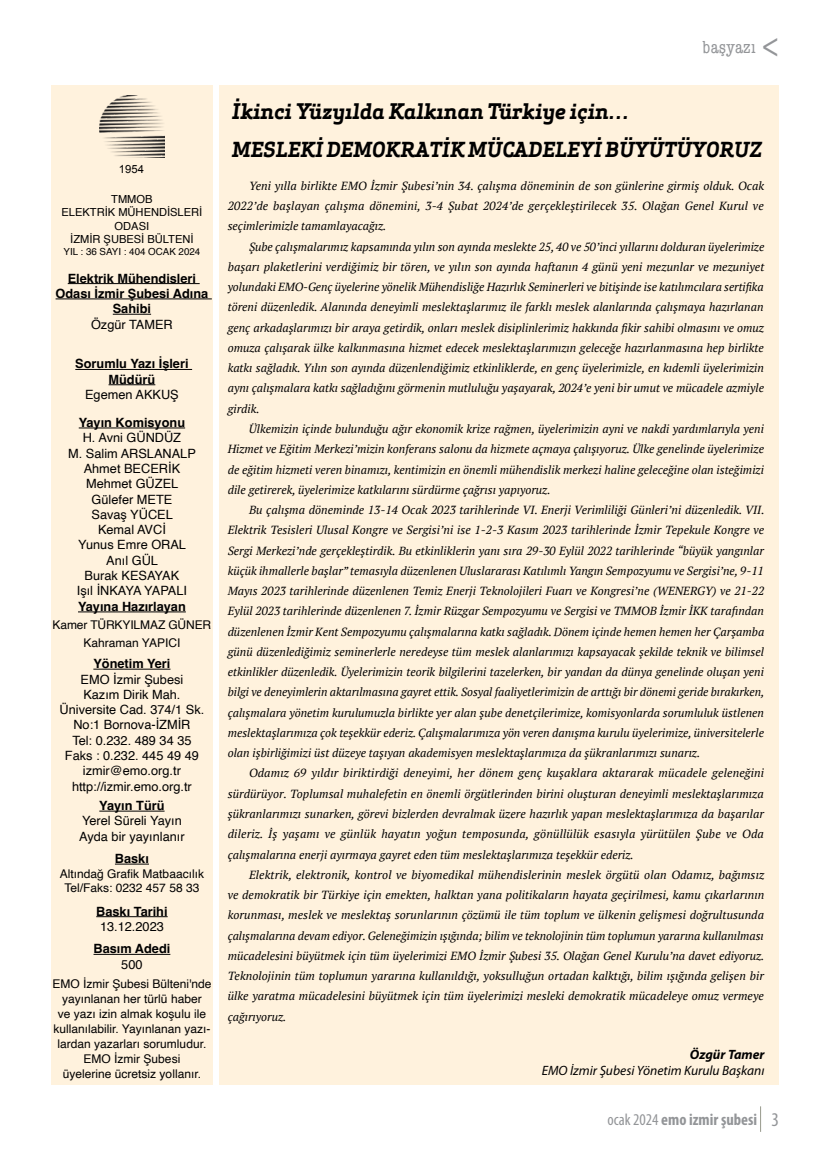
<style>
.page{position:relative;width:830px;height:1170px;background:#fff}
.page>*{position:absolute;margin:0;border:0;box-sizing:border-box;transform-origin:0 0}
.t1{font:italic 700 21px "Apex Serif";letter-spacing:-.01em;color:#000}
.t2{font:italic 700 20.25px "Apex Serif";letter-spacing:-.005em;color:#000}
.t3{font:condensed 18px "American Typewriter";letter-spacing:.01em;color:#939598}
.t4{font:700 condensed 16.5px "Myriad Pro";color:#939598}
.t5{font:italic 13.5px "Myriad Pro";color:#000}
.t6{font:italic 700 13.5px "Myriad Pro";color:#000}
.t7{font:12.75px/15.3px "Helvetica";color:#000;text-align:center}
.t8{font:700 12.75px/15.3px "Helvetica";color:#000;text-align:center}
.t9{font:12px/15px "Helvetica";color:#000;text-align:center}
.t10{font:italic 11.7px/20.2px "PT Serif";color:#000;text-align:justify}
.t11{font:11.25px "Arial";color:#000}
.t12{font:11.1px/13.4px "Helvetica";color:#000;text-align:center}
.t13{font:9.75px "Helvetica";color:#000}
.s1{font-weight:400}
.s2{font-weight:400;font-size:19.5px}
</style>
<div class="page">
<div style="left:219px;top:85px;width:559px;height:999px;background:#fff2dd"></div>
<div style="left:51px;top:85px;width:162px;height:999px;background:#fff2dd"></div>
<img style="left:99px;top:95px;width:66px;height:62px">
<hr style="left:68px;top:283px;width:131px;height:1px;background:#000">
<hr style="left:56px;top:298px;width:156px;height:1px;background:#000">
<hr style="left:113px;top:314px;width:38px;height:1px;background:#000">
<hr style="left:75px;top:369px;width:117px;height:1px;background:#000">
<hr style="left:108px;top:384px;width:47px;height:1px;background:#000">
<hr style="left:79px;top:427px;width:106px;height:1px;background:#000">
<hr style="left:78px;top:611px;width:108px;height:1px;background:#000">
<hr style="left:93px;top:668px;width:77px;height:1px;background:#000">
<hr style="left:99px;top:810px;width:65px;height:1px;background:#000">
<hr style="left:115px;top:863px;width:34px;height:1px;background:#000">
<hr style="left:96px;top:916px;width:71px;height:1px;background:#000">
<hr style="left:93px;top:953px;width:77px;height:1px;background:#000">
<h3 class="t3" style="left:702px;top:33px;width:54px">başyazı</h3>
<p class="t11" style="left:119px;top:161px;width:27px">1954</p>
<p class="t12" style="left:61px;top:193px;width:142px">TMMOB<br>ELEKTRİK MÜHENDİSLERİ<br>ODASI<br>İZMİR ŞUBESİ BÜLTENİ</p>
<p class="t13" style="left:64px;top:244px;width:138px">YIL : 36 SAYI : 404 OCAK 2024</p>
<p class="t8" style="left:56px;top:272px;width:154px">Elektrik Mühendisleri<br>Odası İzmir Şubesi Adına<br>Sahibi</p>
<p class="t7" style="left:91px;top:317px;width:83px">Özgür TAMER</p>
<p class="t8" style="left:75px;top:358px;width:115px">Sorumlu Yazı İşleri<br>Müdürü</p>
<p class="t7" style="left:85px;top:387px;width:95px">Egemen AKKUŞ</p>
<p class="t8" style="left:79px;top:416px;width:108px">Yayın Komisyonu</p>
<p class="t7" style="left:68px;top:430px;width:129px">H. Avni GÜNDÜZ<br>M. Salim ARSLANALP<br>Ahmet BECERİK<br>Mehmet GÜZEL<br>Gülefer METE<br>Savaş YÜCEL<br>Kemal AVCİ<br>Yunus Emre ORAL<br>Anıl GÜL<br>Burak KESAYAK<br>Işıl İNKAYA YAPALI</p>
<p class="t8" style="left:78px;top:600px;width:109px">Yayına Hazırlayan</p>
<p class="t9" style="left:52px;top:616px;width:160px;line-height:18px">Kamer TÜRKYILMAZ GÜNER<br>Kahraman YAPICI</p>
<p class="t8" style="left:93px;top:657px;width:79px">Yönetim Yeri</p>
<p class="t7" style="left:60px;top:671px;width:146px">EMO İzmir Şubesi<br>Kazım Dirik Mah.<br>Üniversite Cad. 374/1 Sk.<br>No:1 Bornova-İZMİR<br>Tel: 0.232. 489 34 35<br>Faks : 0.232. 445 49 49 izmir@emo.org.tr http://izmir.emo.org.tr</p>
<p class="t8" style="left:99px;top:799px;width:67px">Yayın Türü</p>
<p class="t7" style="left:79px;top:813px;width:107px;text-align:left">Yerel Süreli Yayın<br>Ayda bir yayınlanır</p>
<p class="t8" style="left:115px;top:852px;width:36px">Baskı</p>
<p class="t9" style="left:60px;top:866px;width:146px;line-height:14.4px">Altındağ Grafik Matbaacılık<br>Tel/Faks: 0232 457 58 33</p>
<p class="t8" style="left:96px;top:904px;width:73px">Baskı Tarihi</p>
<p class="t7" style="left:100px;top:919px;width:65px">13.12.2023</p>
<p class="t8" style="left:93px;top:942px;width:78px">Basım Adedi</p>
<p class="t7" style="left:121px;top:956px;width:23px">500</p>
<p class="t9" style="left:52px;top:976px;width:161px">EMO İzmir Şubesi Bülteni'nde yayınlanan her türlü haber<br>ve yazı izin almak koşulu ile kullanılabilir. Yayınlanan yazı&shy;lardan yazarları sorumludur.<br>EMO İzmir Şubesi<br>üyelerine ücretsiz yollanır.</p>
<h1 class="t1" style="left:232px;top:98px;width:399px">İkinci Yüzyılda Kalkınan Türkiye için…</h1>
<h2 class="t2" style="left:232px;top:136px;width:531px">MESLEKİ DEMOKRATİK MÜCADELEYİ BÜYÜTÜYORUZ</h2>
<p class="t10" style="left:227px;top:175px;width:537px;text-indent:21px">Yeni yılla birlikte EMO İzmir Şubesi’nin 34. çalışma döneminin de son günlerine girmiş olduk. Ocak 2022’de başlayan çalışma dönemini, 3-4 Şubat 2024’de gerçekleştirilecek 35. Olağan Genel Kurul ve seçimlerimizle tamamlayacağız.</p>
<p class="t10" style="left:227px;top:236px;width:538px;text-indent:21px">Şube çalışmalarımız kapsamında yılın son ayında meslekte 25, 40 ve 50’inci yıllarını dolduran üyelerimize başarı plaketlerini verdiğimiz bir tören, ve yılın son ayında haftanın 4 günü yeni mezunlar ve mezuniyet yolundaki EMO-Genç üyelerine yönelik Mühendisliğe Hazırlık Seminerleri ve bitişinde ise katılımcılara sertifika töreni düzenledik. Alanında deneyimli meslektaşlarımız ile farklı meslek alanlarında çalışmaya hazırlanan genç arkadaşlarımızı bir araya getirdik, onları meslek disiplinlerimiz hakkında fikir sahibi olmasını ve omuz omuza çalışarak ülke kalkınmasına hizmet edecek meslektaşlarımızın geleceğe hazırlanmasına hep birlikte katkı sağladık. Yılın son ayında düzenlendiğimiz etkinliklerde, en genç üyelerimizle, en kıdemli üyelerimizin aynı çalışmalara katkı sağladığını görmenin mutluluğu yaşayarak, 2024’e yeni bir umut ve mücadele azmiyle girdik.</p>
<p class="t10" style="left:227px;top:418px;width:537px;text-indent:21px">Ülkemizin içinde bulunduğu ağır ekonomik krize rağmen, üyelerimizin ayni ve nakdi yardımlarıyla yeni Hizmet ve Eğitim Merkezi’mizin konferans salonu da hizmete açmaya çalışıyoruz. Ülke genelinde üyelerimize de eğitim hizmeti veren binamızı, kentimizin en önemli mühendislik merkezi haline geleceğine olan isteğimizi dile getirerek, üyelerimize katkılarını sürdürme çağrısı yapıyoruz.</p>
<p class="t10" style="left:227px;top:499px;width:538px;text-indent:21px">Bu çalışma döneminde 13-14 Ocak 2023 tarihlerinde VI. Enerji Verimliliği Günleri’ni düzenledik. VII.<br>Elektrik Tesisleri Ulusal Kongre ve Sergisi’ni ise 1-2-3 Kasım 2023 tarihlerinde İzmir Tepekule Kongre ve Sergi Merkezi’nde gerçekleştirdik. Bu etkinliklerin yanı sıra 29-30 Eylül 2022 tarihlerinde “büyük yangınlar küçük ihmallerle başlar” temasıyla düzenlenen Uluslararası Katılımlı Yangın Sempozyumu ve Sergisi’ne, 9-11<br>Mayıs 2023 tarihlerinde düzenlenen Temiz Enerji Teknolojileri Fuarı ve Kongresi’ne (WENERGY) ve 21-22<br>Eylül 2023 tarihlerinde düzenlenen 7. İzmir Rüzgar Sempozyumu ve Sergisi ve TMMOB İzmir İKK tarafından düzenlenen İzmir Kent Sempozyumu çalışmalarına katkı sağladık. Dönem içinde hemen hemen her Çarşamba günü düzenlediğimiz seminerlerle neredeyse tüm meslek alanlarımızı kapsayacak şekilde teknik ve bilimsel etkinlikler düzenledik. Üyelerimizin teorik bilgilerini tazelerken, bir yandan da dünya genelinde oluşan yeni bilgi ve deneyimlerin aktarılmasına gayret ettik. Sosyal faaliyetlerimizin de arttığı bir dönemi geride bırakırken, çalışmalara yönetim kurulumuzla birlikte yer alan şube denetçilerimize, komisyonlarda sorumluluk üstlenen meslektaşlarımıza çok teşekkür ederiz. Çalışmalarımıza yön veren danışma kurulu üyelerimize, üniversitelerle olan işbirliğimizi üst düzeye taşıyan akademisyen meslektaşlarımıza da şükranlarımızı sunarız.</p>
<p class="t10" style="left:227px;top:763px;width:537px;text-indent:21px">Odamız 69 yıldır biriktirdiği deneyimi, her dönem genç kuşaklara aktararak mücadele geleneğini sürdürüyor. Toplumsal muhalefetin en önemli örgütlerinden birini oluşturan deneyimli meslektaşlarımıza şükranlarımızı sunarken, görevi bizlerden devralmak üzere hazırlık yapan meslektaşlarımıza da başarılar dileriz. İş yaşamı ve günlük hayatın yoğun temposunda, gönüllülük esasıyla yürütülen Şube ve Oda çalışmalarına enerji ayırmaya gayret eden tüm meslektaşlarımıza teşekkür ederiz.</p>
<p class="t10" style="left:227px;top:864px;width:538px;text-indent:21px">Elektrik, elektronik, kontrol ve biyomedikal mühendislerinin meslek örgütü olan Odamız, bağımsız ve demokratik bir Türkiye için emekten, halktan yana politikaların hayata geçirilmesi, kamu çıkarlarının korunması, meslek ve meslektaş sorunlarının çözümü ile tüm toplum ve ülkenin gelişmesi doğrultusunda çalışmalarına devam ediyor. Geleneğimizin ışığında; bilim ve teknolojinin tüm toplumun yararına kullanılması mücadelesini büyütmek için tüm üyelerimizi EMO İzmir Şubesi 35. Olağan Genel Kurulu’na davet ediyoruz.<br>Teknolojinin tüm toplumun yararına kullanıldığı, yoksulluğun ortadan kalktığı, bilim ışığında gelişen bir ülke yaratma mücadelesini büyütmek için tüm üyelerimizi mesleki demokratik mücadeleye omuz vermeye çağırıyoruz.</p>
<p class="t6" style="left:689px;top:1045px;width:76px">Özgür Tamer</p>
<p class="t5" style="left:541px;top:1062px;width:224px">EMO İzmir Şubesi Yönetim Kurulu Başkanı</p>
<h3 class="t4" style="left:607px;top:1109px;width:173px"><span class="s1">ocak 2024</span> emo izmir şubesi <span class="s2">3</span></h3>
</div>
